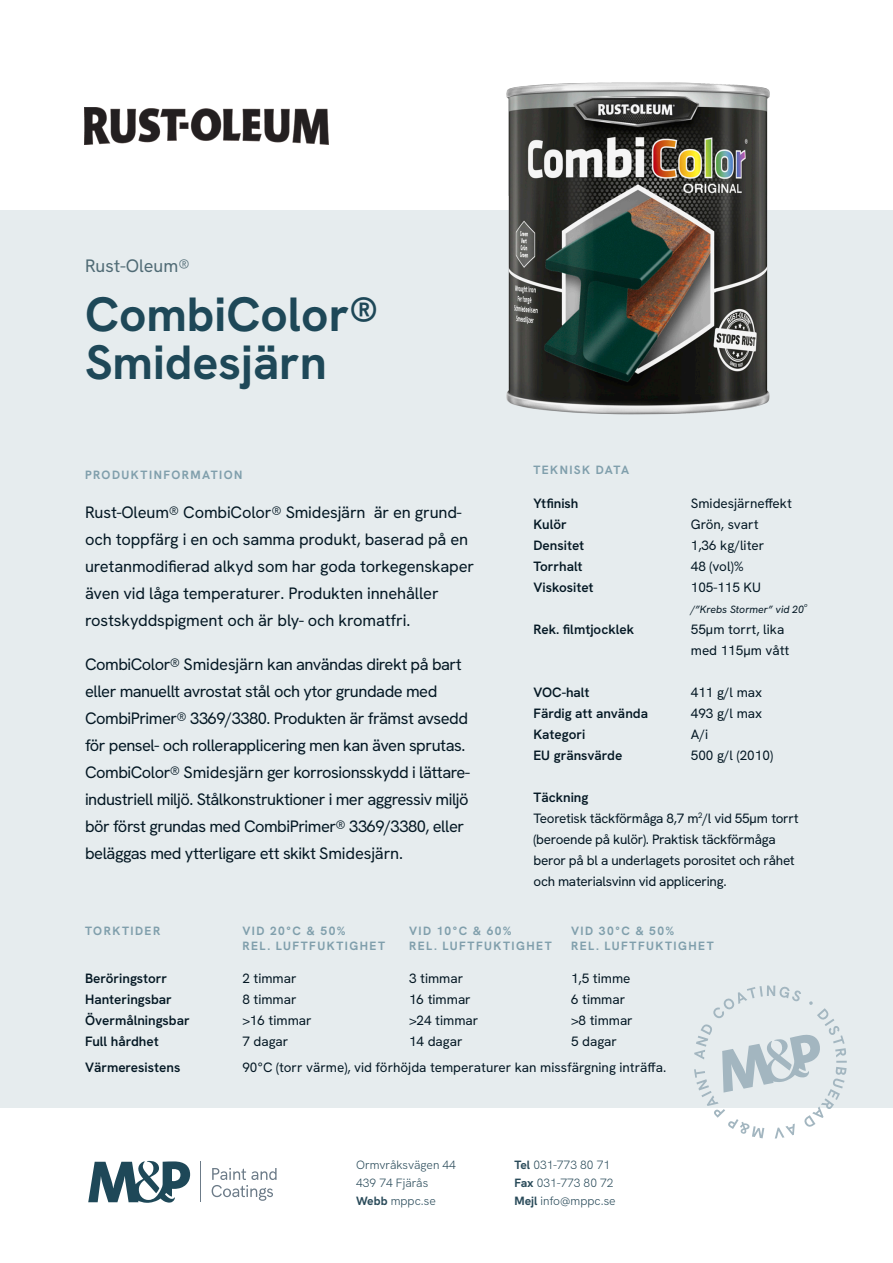
<style>
.page{position:relative;width:893px;height:1263px;background:#fff}
.page>*{position:absolute;margin:0;border:0;box-sizing:border-box;transform-origin:0 0}
.Huvudrubrik{font:700 48px/48px "HK Grotesk";color:#1e4858}
.Varumärke{font:18px "HK Grotesk";color:#506b75}
.Ingresstext{font:16.5px/27px "HK Grotesk";letter-spacing:-.03em;color:#031723}
.Ingresstext-2{font:16.5px/27px "HK Grotesk";letter-spacing:-.01em;color:#031723}
.Brödtext{font:13.5px/21px "HK Grotesk";color:#031723}
.Brödtext-2{font:600 13.5px "HK Grotesk";color:#031723}
.Brödtext-3{font:13.5px/21px "HK Grotesk";letter-spacing:-.02em;color:#031723}
.Överskrift{font:700 12px "HK Grotesk";letter-spacing:.12em;color:#809fac}
.t1{font:300 12px/18px "HK Grotesk";color:#294a59}
.Brödtext-4{font:italic 10.5px "HK Grotesk";color:#031723}
.Brödtext-5{font:italic 6px "HK Grotesk";color:#031723}
.s1{font-weight:700}
</style>
<div class="page">
<svg style="left:88px;top:1161px;width:102px;height:42px"></svg>
<svg style="left:212px;top:1168px;width:65px;height:33px"></svg>
<hr style="left:200px;top:1161px;width:1px;height:41px;background:#6c7b88">
<div style="left:0;top:210px;width:893px;height:898px;background:#e6ecee"></div>
<svg style="left:694px;top:985px;width:153px;height:153px"></svg>
<img style="left:85px;top:108px;width:244px;height:36px">
<img style="left:506px;top:82px;width:264px;height:333px">
<p class="Varumärke" style="left:85px;top:254px;width:106px">Rust-Oleum®</p>
<p class="Huvudrubrik" style="left:85px;top:289px;width:295px">CombiColor®<br>Smidesjärn</p>
<p class="Överskrift" style="left:85px;top:467px;width:159px">PRODUKTINFORMATION</p>
<p class="Ingresstext-2" style="left:85px;top:499px;width:391px">Rust-Oleum® CombiColor® Smidesjärn är en grund&shy;och toppfärg i en och samma produkt, baserad på en uretanmodifierad alkyd som har goda torkegenskaper även vid låga temperaturer. Produkten innehåller rostskyddspigment och är bly- och kromatfri.</p>
<p class="Ingresstext" style="left:85px;top:651px;width:386px">CombiColor® Smidesjärn kan användas direkt på bart eller manuellt avrostat stål och ytor grundade med CombiPrimer® 3369/3380. Produkten är främst avsedd för pensel- och rollerapplicering men kan även sprutas.<br>CombiColor® Smidesjärn ger korrosionsskydd i lättare&shy;industriell miljö. Stålkonstruktioner i mer aggressiv miljö bör först grundas med CombiPrimer® 3369/3380, eller beläggas med ytterligare ett skikt Smidesjärn.</p>
<p class="Överskrift" style="left:533px;top:462px;width:97px">TEKNISK DATA</p>
<p class="Brödtext-2" style="left:533px;top:494px;width:46px">Ytfinish</p>
<p class="Brödtext" style="left:691px;top:492px;width:103px">Smidesjärneffekt</p>
<p class="Brödtext-2" style="left:533px;top:515px;width:35px">Kulör</p>
<p class="Brödtext" style="left:691px;top:513px;width:69px">Grön, svart</p>
<p class="Brödtext-2" style="left:533px;top:536px;width:52px">Densitet</p>
<p class="Brödtext" style="left:691px;top:534px;width:75px">1,36 kg/liter</p>
<p class="Brödtext-2" style="left:533px;top:557px;width:51px">Torrhalt</p>
<p class="Brödtext" style="left:691px;top:555px;width:54px">48 (vol)%</p>
<p class="Brödtext-2" style="left:533px;top:578px;width:62px">Viskositet</p>
<p class="Brödtext" style="left:691px;top:576px;width:72px">105-115 KU</p>
<p class="Brödtext-4" style="left:691px;top:602px;width:115px">/”Krebs Stormer” vid 20</p>
<p class="Brödtext-5" style="left:804px;top:601px;width:5px">o</p>
<p class="Brödtext-2" style="left:533px;top:620px;width:102px">Rek. filmtjocklek</p>
<p class="Brödtext" style="left:691px;top:618px;width:100px">55μm torrt, lika med 115μm vått</p>
<p class="Brödtext-2" style="left:533px;top:683px;width:58px">VOC-halt</p>
<p class="Brödtext" style="left:691px;top:681px;width:73px">411 g/l max</p>
<p class="Brödtext-2" style="left:533px;top:704px;width:116px">Färdig att använda</p>
<p class="Brödtext" style="left:691px;top:702px;width:73px">493 g/l max</p>
<p class="Brödtext-2" style="left:533px;top:725px;width:53px">Kategori</p>
<p class="Brödtext" style="left:691px;top:723px;width:19px">A/i</p>
<p class="Brödtext-2" style="left:533px;top:746px;width:90px">EU gränsvärde</p>
<p class="Brödtext" style="left:691px;top:744px;width:84px">500 g/l (2010)</p>
<p class="Brödtext-2" style="left:533px;top:788px;width:56px">Täckning</p>
<p class="Brödtext-3" style="left:533px;top:807px;width:267px">Teoretisk täckförmåga 8,7 m<sup>2</sup>/l vid 55μm torrt (beroende på kulör). Praktisk täckförmåga beror på bl a underlagets porositet och råhet och materialsvinn vid applicering.</p>
<p class="Överskrift" style="left:85px;top:923px;width:77px">TORKTIDER</p>
<p class="Överskrift" style="left:242px;top:923px;width:105px">VID 20°C &amp; 50%</p>
<p class="Överskrift" style="left:409px;top:923px;width:104px">VID 10°C &amp; 60%</p>
<p class="Överskrift" style="left:571px;top:923px;width:105px">VID 30°C &amp; 50%</p>
<p class="Överskrift" style="left:242px;top:937px;width:144px">REL. LUFTFUKTIGHET</p>
<p class="Överskrift" style="left:409px;top:937px;width:144px">REL. LUFTFUKTIGHET</p>
<p class="Överskrift" style="left:571px;top:937px;width:144px">REL. LUFTFUKTIGHET</p>
<p class="Brödtext-2" style="left:85px;top:970px;width:84px">Beröringstorr</p>
<p class="Brödtext" style="left:242px;top:968px;width:56px">2 timmar</p>
<p class="Brödtext" style="left:409px;top:968px;width:56px">3 timmar</p>
<p class="Brödtext" style="left:571px;top:968px;width:61px">1,5 timme</p>
<p class="Brödtext-2" style="left:85px;top:991px;width:88px">Hanteringsbar</p>
<p class="Brödtext" style="left:242px;top:989px;width:56px">8 timmar</p>
<p class="Brödtext" style="left:409px;top:989px;width:63px">16 timmar</p>
<p class="Brödtext" style="left:571px;top:989px;width:56px">6 timmar</p>
<p class="Brödtext-2" style="left:85px;top:1012px;width:106px">Övermålningsbar</p>
<p class="Brödtext" style="left:242px;top:1010px;width:71px">&gt;16 timmar</p>
<p class="Brödtext" style="left:409px;top:1010px;width:71px">&gt;24 timmar</p>
<p class="Brödtext" style="left:571px;top:1010px;width:63px">&gt;8 timmar</p>
<p class="Brödtext-2" style="left:85px;top:1033px;width:75px">Full hårdhet</p>
<p class="Brödtext" style="left:242px;top:1031px;width:47px">7 dagar</p>
<p class="Brödtext" style="left:409px;top:1031px;width:55px">14 dagar</p>
<p class="Brödtext" style="left:571px;top:1031px;width:47px">5 dagar</p>
<p class="Brödtext-2" style="left:85px;top:1058px;width:97px">Värmeresistens</p>
<p class="Brödtext" style="left:242px;top:1056px;width:425px">90°C (torr värme), vid förhöjda temperaturer kan missfärgning inträffa.</p>
<p class="t1" style="left:356px;top:1155px;width:101px">Ormvråksvägen 44<br>439 74 Fjärås<br><span class="s1">Webb</span> mppc.se</p>
<p class="t1" style="left:514px;top:1155px;width:103px"><span class="s1">Tel</span> 031-773 80 71<br><span class="s1">Fax</span> 031-773 80 72<br><span class="s1">Mejl</span> info@mppc.se</p>
</div>
